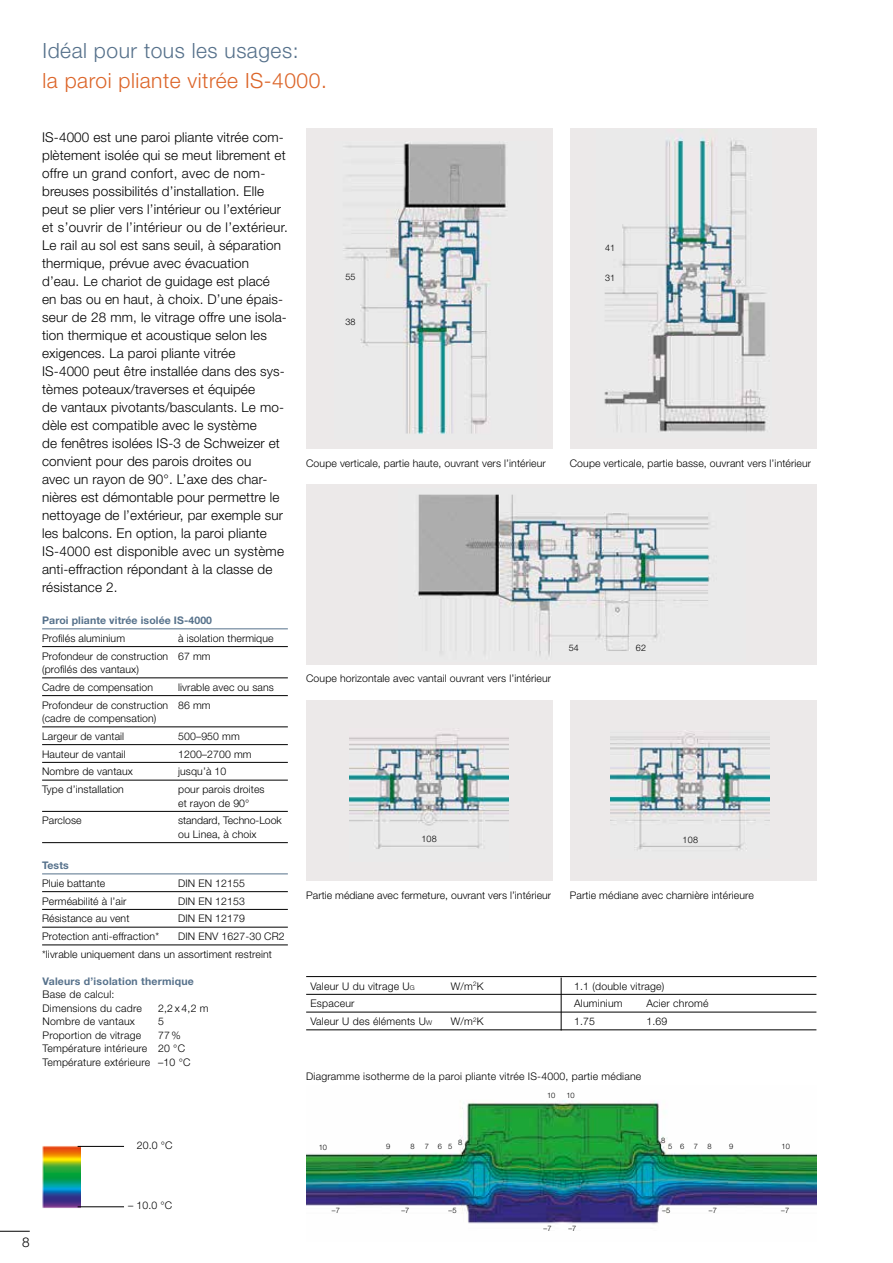
<style>
.page{position:relative;width:893px;height:1263px;background:#fff}
.page>*{position:absolute;margin:0;border:0;box-sizing:border-box;transform-origin:0 0}
.t1{font:300 21px "Helvetica Neue LT Std";letter-spacing:.025em;color:#dc6529}
.t2{font:300 21px "Helvetica Neue LT Std";letter-spacing:.025em;color:#56718b}
.t3{font:300 13.5px/18px "Helvetica Neue LT Std";letter-spacing:.01em;color:#000}
.t4{font:300 10.5px/13.5px "Helvetica Neue LT Std";letter-spacing:.01em;color:#000}
.t5{font:700 10.5px "Helvetica Neue LT Std";letter-spacing:.01em;color:#56718b}
.t6{font:300 9px "Helvetica Neue LT Std";letter-spacing:.02em;color:#000}
.t7{font:300 7.5px "Helvetica Neue LT Std";letter-spacing:-.015em;color:#000}
.s1{font-size:6.6px}
</style>
<div class="page">
<hr style="left:0;top:1231px;width:30px;height:1px;background:#000">
<div style="left:306px;top:700px;width:247px;height:180px;background:#ece9e9"></div>
<div style="left:306px;top:484px;width:510px;height:180px;background:#ece9e9"></div>
<div style="left:570px;top:700px;width:246px;height:180px;background:#ece9e9"></div>
<div style="left:306px;top:128px;width:247px;height:320px;background:#ece9e9"></div>
<div style="left:570px;top:128px;width:246px;height:320px;background:#ece9e9"></div>
<img style="left:343px;top:142px;width:165px;height:293px">
<img style="left:604px;top:129px;width:166px;height:303px">
<img style="left:416px;top:494px;width:294px;height:162px">
<img style="left:610px;top:731px;width:160px;height:120px">
<img style="left:349px;top:734px;width:159px;height:115px">
<hr style="left:306px;top:976px;width:510px;height:1px;background:#000">
<hr style="left:306px;top:994px;width:510px;height:1px;background:#000">
<hr style="left:306px;top:1012px;width:510px;height:1px;background:#000">
<hr style="left:306px;top:1029px;width:510px;height:1px;background:#000">
<hr style="left:561px;top:977px;width:1px;height:53px;background:#000">
<img style="left:306px;top:1100px;width:510px;height:124px">
<img style="left:43px;top:1145px;width:38px;height:63px">
<hr style="left:78px;top:1146px;width:46px;height:1px;background:#000">
<hr style="left:78px;top:1206px;width:46px;height:1px;background:#000">
<hr style="left:42px;top:629px;width:246px;height:1px;background:#56718b">
<hr style="left:42px;top:646px;width:246px;height:1px;background:#000">
<hr style="left:42px;top:678px;width:246px;height:1px;background:#000">
<hr style="left:42px;top:695px;width:246px;height:1px;background:#000">
<hr style="left:42px;top:727px;width:246px;height:1px;background:#000">
<hr style="left:42px;top:744px;width:246px;height:1px;background:#000">
<hr style="left:42px;top:762px;width:246px;height:1px;background:#000">
<hr style="left:42px;top:780px;width:246px;height:1px;background:#000">
<hr style="left:42px;top:811px;width:246px;height:1px;background:#000">
<hr style="left:42px;top:842px;width:246px;height:1px;background:#000">
<hr style="left:42px;top:874px;width:246px;height:1px;background:#56718b">
<hr style="left:42px;top:891px;width:246px;height:1px;background:#000">
<hr style="left:42px;top:909px;width:246px;height:1px;background:#000">
<hr style="left:42px;top:927px;width:246px;height:1px;background:#000">
<hr style="left:42px;top:945px;width:246px;height:1px;background:#000">
<h1 class="t2" style="left:43px;top:37px;width:257px">Idéal pour tous les usages:</h1>
<h1 class="t1" style="left:43px;top:67px;width:286px">la paroi pliante vitrée IS-4000.</h1>
<p class="t3" style="left:42px;top:128px;width:247px">IS-4000 est une paroi pliante vitrée com&shy;plètement isolée qui se meut librement et offre un grand confort, avec de nom&shy;breuses possibilités d’installation. Elle peut se plier vers l’intérieur ou l’extérieur et s’ouvrir de l’intérieur ou de l’extérieur.<br>Le rail au sol est sans seuil, à séparation thermique, prévue avec évacuation d’eau. Le chariot de guidage est placé<br>en bas ou en haut, à choix. D’une épais&shy;seur de 28 mm, le vitrage offre une isola&shy;tion thermique et acoustique selon les exigences. La paroi pliante vitrée<br>IS-4000 peut être installée dans des sys&shy;tèmes poteaux/traverses et équipée<br>de vantaux pivotants/basculants. Le mo&shy;dèle est compatible avec le système<br>de fenêtres isolées IS-3 de Schweizer et convient pour des parois droites ou<br>avec un rayon de 90°. L’axe des char&shy;nières est démontable pour permettre le nettoyage de l’extérieur, par exemple sur les balcons. En option, la paroi pliante IS-4000 est disponible avec un système anti-effraction répondant à la classe de résistance 2.</p>
<p class="t5" style="left:42px;top:614px;width:171px">Paroi pliante vitrée isolée IS-4000</p>
<p class="t4" style="left:42px;top:631px;width:84px">Profilés aluminium</p>
<p class="t4" style="left:42px;top:629px;width:233px;line-height:17.7px;text-indent:136px">à isolation thermique<br>Profondeur de construction 67 mm</p>
<p class="t4" style="left:42px;top:660px;width:113px;line-height:17.7px">(profilés des vantaux)<br>Cadre de compensation</p>
<p class="t4" style="left:42px;top:678px;width:233px;line-height:17.7px;text-indent:136px">livrable avec ou sans<br>Profondeur de construction 86 mm</p>
<p class="t4" style="left:42px;top:709px;width:116px;line-height:17.7px">(cadre de compensation)<br>Largeur de vantail</p>
<p class="t4" style="left:178px;top:729px;width:63px">500–950 mm</p>
<p class="t6" style="left:345px;top:272px;width:12px">55</p>
<p class="t6" style="left:345px;top:317px;width:12px">38</p>
<p class="t4" style="left:306px;top:456px;width:241px">Coupe verticale, partie haute, ouvrant vers l’intérieur</p>
<p class="t4" style="left:306px;top:671px;width:246px">Coupe horizontale avec vantail ouvrant vers l’intérieur</p>
<p class="t6" style="left:605px;top:242px;width:12px">41</p>
<p class="t6" style="left:605px;top:272px;width:12px">31</p>
<p class="t4" style="left:570px;top:456px;width:243px">Coupe verticale, partie basse, ouvrant vers l’intérieur</p>
<p class="t6" style="left:569px;top:643px;width:12px">54</p>
<p class="t6" style="left:636px;top:643px;width:12px">62</p>
<p class="t4" style="left:42px;top:747px;width:85px">Hauteur de vantail</p>
<p class="t4" style="left:178px;top:747px;width:75px">1200–2700 mm</p>
<p class="t4" style="left:42px;top:765px;width:92px">Nombre de vantaux</p>
<p class="t4" style="left:178px;top:765px;width:50px">jusqu’à 10</p>
<p class="t4" style="left:42px;top:782px;width:83px">Type d’installation</p>
<p class="t4" style="left:178px;top:782px;width:88px">pour parois droites et rayon de 90°</p>
<p class="t4" style="left:42px;top:814px;width:41px">Parclose</p>
<p class="t4" style="left:178px;top:814px;width:105px">standard, Techno-Look ou Linea, à choix</p>
<p class="t5" style="left:42px;top:859px;width:28px">Tests</p>
<p class="t4" style="left:42px;top:876px;width:65px">Pluie battante</p>
<p class="t4" style="left:178px;top:876px;width:68px">DIN EN 12155</p>
<p class="t4" style="left:42px;top:894px;width:86px">Perméabilité à l’air</p>
<p class="t4" style="left:178px;top:894px;width:68px">DIN EN 12153</p>
<p class="t4" style="left:42px;top:912px;width:89px">Résistance au vent</p>
<p class="t4" style="left:178px;top:912px;width:68px">DIN EN 12179</p>
<p class="t4" style="left:42px;top:929px;width:118px">Protection anti-effraction*</p>
<p class="t4" style="left:42px;top:927px;width:244px;line-height:17.7px;text-indent:136px">DIN ENV 1627-30 CR2 *livrable uniquement dans un assortiment restreint</p>
<p class="t5" style="left:43px;top:974px;width:153px">Valeurs d’isolation thermique</p>
<p class="t4" style="left:43px;top:987px;width:101px">Base de calcul:<br>Dimensions du cadre</p>
<p class="t4" style="left:158px;top:1001px;width:52px">2,2 x 4,2 m</p>
<p class="t4" style="left:43px;top:1014px;width:94px">Nombre de vantaux</p>
<p class="t4" style="left:158px;top:1014px;width:7px">5</p>
<p class="t4" style="left:43px;top:1028px;width:100px">Proportion de vitrage</p>
<p class="t4" style="left:43px;top:1028px;width:149px;text-indent:115px">77%<br>Température intérieure 20 °C<br>Température extérieure –10 °C</p>
<p class="t4" style="left:137px;top:1138px;width:37px">20.0 °C</p>
<p class="t6" style="left:421px;top:833px;width:17px">108</p>
<p class="t6" style="left:683px;top:834px;width:17px">108</p>
<p class="t4" style="left:306px;top:888px;width:247px">Partie médiane avec fermeture, ouvrant vers l’intérieur</p>
<p class="t4" style="left:570px;top:888px;width:186px">Partie médiane avec charnière intérieure</p>
<p class="t4" style="left:310px;top:979px;width:106px">Valeur U du vitrage U<span class="s1">G</span></p>
<p class="t4" style="left:451px;top:979px;width:34px">W/m<sup>2</sup>K</p>
<p class="t4" style="left:574px;top:979px;width:92px">1.1 (double vitrage)</p>
<p class="t4" style="left:310px;top:996px;width:46px">Espaceur</p>
<p class="t4" style="left:574px;top:996px;width:50px">Aluminium</p>
<p class="t4" style="left:646px;top:996px;width:64px">Acier chromé</p>
<p class="t4" style="left:310px;top:1014px;width:123px">Valeur U des éléments U<span class="s1">W</span></p>
<p class="t4" style="left:451px;top:1014px;width:34px">W/m<sup>2</sup>K</p>
<p class="t4" style="left:574px;top:1014px;width:23px">1.75</p>
<p class="t4" style="left:646px;top:1014px;width:23px">1.69</p>
<p class="t4" style="left:306px;top:1069px;width:337px">Diagramme isotherme de la paroi pliante vitrée IS-4000, partie médiane</p>
<p class="t7" style="left:319px;top:1142px;width:10px">10</p>
<p class="t7" style="left:458px;top:1137px;width:6px">8</p>
<p class="t7" style="left:386px;top:1142px;width:6px">9</p>
<p class="t7" style="left:411px;top:1142px;width:6px">8</p>
<p class="t7" style="left:425px;top:1142px;width:29px">7 65</p>
<p class="t7" style="left:547px;top:1091px;width:10px">10</p>
<p class="t7" style="left:567px;top:1091px;width:10px">10</p>
<p class="t7" style="left:661px;top:1135px;width:6px">8</p>
<p class="t7" style="left:668px;top:1142px;width:18px">5 6</p>
<p class="t7" style="left:694px;top:1142px;width:6px">7</p>
<p class="t7" style="left:708px;top:1142px;width:6px">8</p>
<p class="t7" style="left:729px;top:1142px;width:6px">9</p>
<p class="t7" style="left:782px;top:1142px;width:10px">10</p>
<p class="t3" style="left:22px;top:1233px;width:9px">8</p>
<p class="t4" style="left:128px;top:1198px;width:45px">– 10.0 °C</p>
<p class="t7" style="left:332px;top:1206px;width:10px">–7</p>
<p class="t7" style="left:401px;top:1206px;width:10px">–7</p>
<p class="t7" style="left:449px;top:1206px;width:10px">–5</p>
<p class="t7" style="left:543px;top:1223px;width:10px">–7</p>
<p class="t7" style="left:568px;top:1223px;width:10px">–7</p>
<p class="t7" style="left:662px;top:1206px;width:10px">–5</p>
<p class="t7" style="left:709px;top:1206px;width:10px">–7</p>
<p class="t7" style="left:781px;top:1206px;width:10px">–7</p>
</div>
